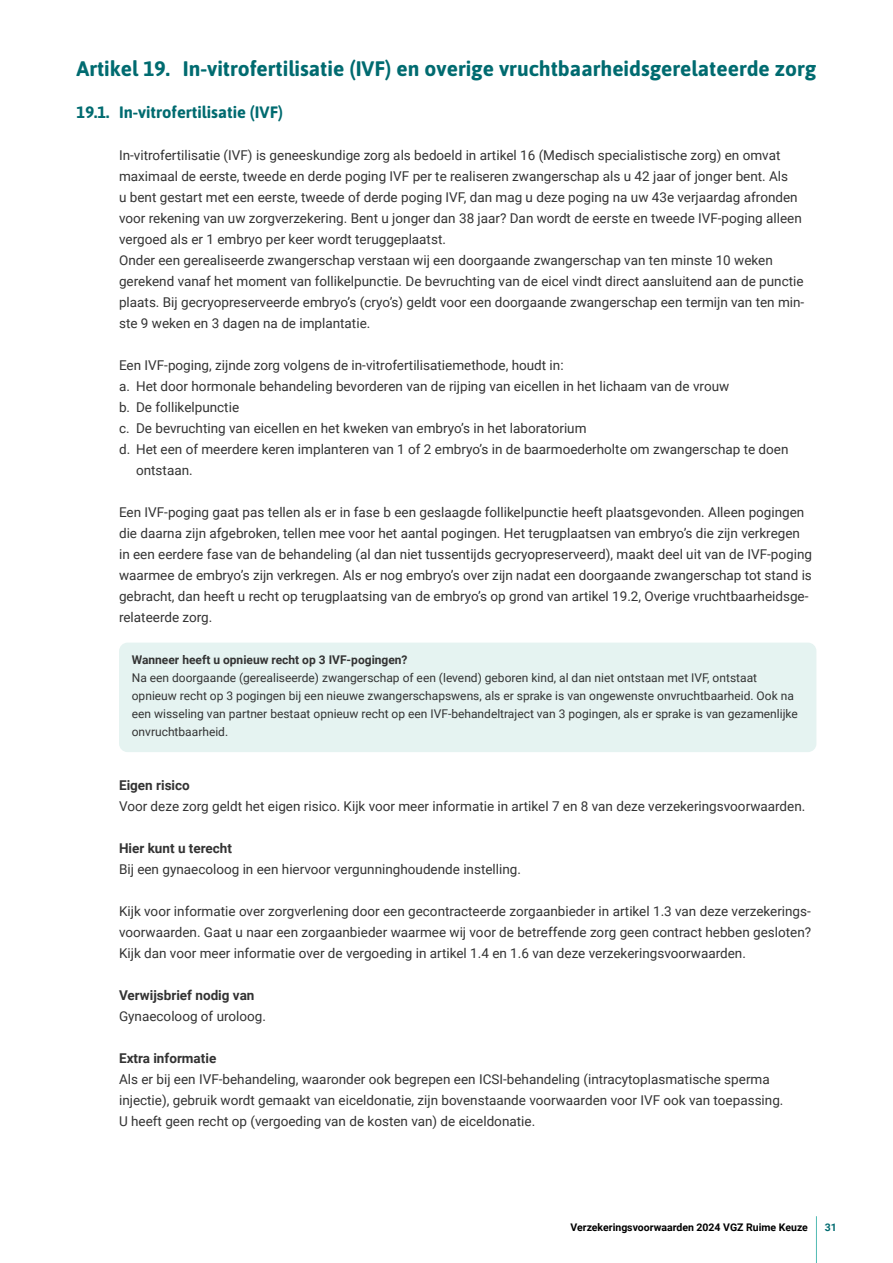
<style>
.page{position:relative;width:893px;height:1263px;background:#fff}
.page>*{position:absolute;margin:0;border:0;box-sizing:border-box;transform-origin:0 0}
.H2_kop_nummer{font:700 21px "Asap";color:#006b70}
.t1{font:700 16.5px "Asap";color:#006b70}
._0_plat_inspring_10m{font:13.5px/21px "Roboto";color:#333}
.H4_kop{font:700 13.5px "Roboto";color:#333}
.kader_totaal{font:12px/18px "Roboto";color:#333}
.t2{font:700 10.5px "Roboto";color:#000}
.t3{font:700 10.5px "Roboto";color:#006b70}
.s1{font-weight:700}
</style>
<div class="page">
<hr style="left:816px;top:1216px;width:1px;height:47px;background:#52bbb3">
<div style="left:119px;top:643px;width:697px;height:109px;background:#e5f3f1;border-radius:9px"></div>
<h2 class="H2_kop_nummer" style="left:77px;top:54px;width:741px">Artikel 19. In-vitrofertilisatie (IVF) en overige vruchtbaarheidsgerelateerde zorg</h2>
<p class="t1" style="left:77px;top:101px;width:208px">19.1. In-vitrofertilisatie (IVF)</p>
<p class="_0_plat_inspring_10m" style="left:119px;top:144px;width:684px">In-vitrofertilisatie (IVF) is geneeskundige zorg als bedoeld in artikel 16 (Medisch specialistische zorg) en omvat maximaal de eerste, tweede en derde poging IVF per te realiseren zwangerschap als u 42 jaar of jonger bent. Als<br>u bent gestart met een eerste, tweede of derde poging IVF, dan mag u deze poging na uw 43e verjaardag afronden voor rekening van uw zorgverzekering. Bent u jonger dan 38 jaar? Dan wordt de eerste en tweede IVF-poging alleen vergoed als er 1 embryo per keer wordt teruggeplaatst.</p>
<p class="_0_plat_inspring_10m" style="left:119px;top:250px;width:687px">Onder een gerealiseerde zwangerschap verstaan wij een doorgaande zwangerschap van ten minste 10 weken gerekend vanaf het moment van follikelpunctie. De bevruchting van de eicel vindt direct aansluitend aan de punctie plaats. Bij gecryopreserveerde embryo’s (cryo’s) geldt voor een doorgaande zwangerschap een termijn van ten min&shy;ste 9 weken en 3 dagen na de implantatie.</p>
<p class="_0_plat_inspring_10m" style="left:119px;top:355px;width:446px">Een IVF-poging, zijnde zorg volgens de in-vitrofertilisatiemethode, houdt in:</p>
<p class="_0_plat_inspring_10m" style="left:119px;top:375px;width:612px">a. Het door hormonale behandeling bevorderen van de rijping van eicellen in het lichaam van de vrouw</p>
<p class="_0_plat_inspring_10m" style="left:119px;top:396px;width:122px">b. De follikelpunctie</p>
<p class="_0_plat_inspring_10m" style="left:119px;top:417px;width:469px">c. De bevruchting van eicellen en het kweken van embryo’s in het laboratorium</p>
<p class="_0_plat_inspring_10m" style="left:136px;top:438px;width:654px;text-indent:-17px">d. Het een of meerdere keren implanteren van 1 of 2 embryo’s in de baarmoederholte om zwangerschap te doen ontstaan.</p>
<p class="_0_plat_inspring_10m" style="left:119px;top:501px;width:694px">Een IVF-poging gaat pas tellen als er in fase b een geslaagde follikelpunctie heeft plaatsgevonden. Alleen pogingen die daarna zijn afgebroken, tellen mee voor het aantal pogingen. Het terugplaatsen van embryo’s die zijn verkregen in een eerdere fase van de behandeling (al dan niet tussentijds gecryopreserveerd), maakt deel uit van de IVF-poging waarmee de embryo’s zijn verkregen. Als er nog embryo’s over zijn nadat een doorgaande zwangerschap tot stand is gebracht, dan heeft u recht op terugplaatsing van de embryo’s op grond van artikel 19.2, Overige vruchtbaarheidsge&shy;relateerde zorg.</p>
<p class="kader_totaal" style="left:132px;top:651px;width:668px"><span class="s1">Wanneer heeft u opnieuw recht op 3 IVF-pogingen?<br></span>Na een doorgaande (gerealiseerde) zwangerschap of een (levend) geboren kind, al dan niet ontstaan met IVF, ontstaat opnieuw recht op 3 pogingen bij een nieuwe zwangerschapswens, als er sprake is van ongewenste onvruchtbaarheid. Ook na een wisseling van partner bestaat opnieuw recht op een IVF-behandeltraject van 3 pogingen, als er sprake is van gezamenlijke onvruchtbaarheid.</p>
<p class="H4_kop" style="left:119px;top:776px;width:72px">Eigen risico</p>
<p class="_0_plat_inspring_10m" style="left:119px;top:795px;width:688px">Voor deze zorg geldt het eigen risico. Kijk voor meer informatie in artikel 7 en 8 van deze verzekeringsvoorwaarden.</p>
<p class="H4_kop" style="left:119px;top:839px;width:114px">Hier kunt u terecht</p>
<p class="_0_plat_inspring_10m" style="left:119px;top:858px;width:403px">Bij een gynaecoloog in een hiervoor vergunninghoudende instelling.</p>
<p class="_0_plat_inspring_10m" style="left:119px;top:900px;width:694px;text-align:justify">Kijk voor informatie over zorgverlening door een gecontracteerde zorgaanbieder in artikel 1.3 van deze verzekerings&shy;voorwaarden. Gaat u naar een zorgaanbieder waarmee wij voor de betreffende zorg geen contract hebben gesloten?<br>Kijk dan voor meer informatie over de vergoeding in artikel 1.4 en 1.6 van deze verzekeringsvoorwaarden.</p>
<p class="H4_kop" style="left:119px;top:986px;width:137px">Verwijsbrief nodig van</p>
<p class="_0_plat_inspring_10m" style="left:119px;top:1006px;width:148px">Gynaecoloog of uroloog.</p>
<p class="H4_kop" style="left:119px;top:1049px;width:99px">Extra informatie</p>
<p class="_0_plat_inspring_10m" style="left:119px;top:1069px;width:666px">Als er bij een IVF-behandeling, waaronder ook begrepen een ICSI-behandeling (intracytoplasmatische sperma injectie), gebruik wordt gemaakt van eiceldonatie, zijn bovenstaande voorwaarden voor IVF ook van toepassing.<br>U heeft geen recht op (vergoeding van de kosten van) de eiceldonatie.</p>
<p class="t2" style="left:571px;top:1220px;width:239px">Verzekeringsvoorwaarden 2024 VGZ Ruime Keuze</p>
<p class="t3" style="left:825px;top:1220px;width:14px">31</p>
</div>
